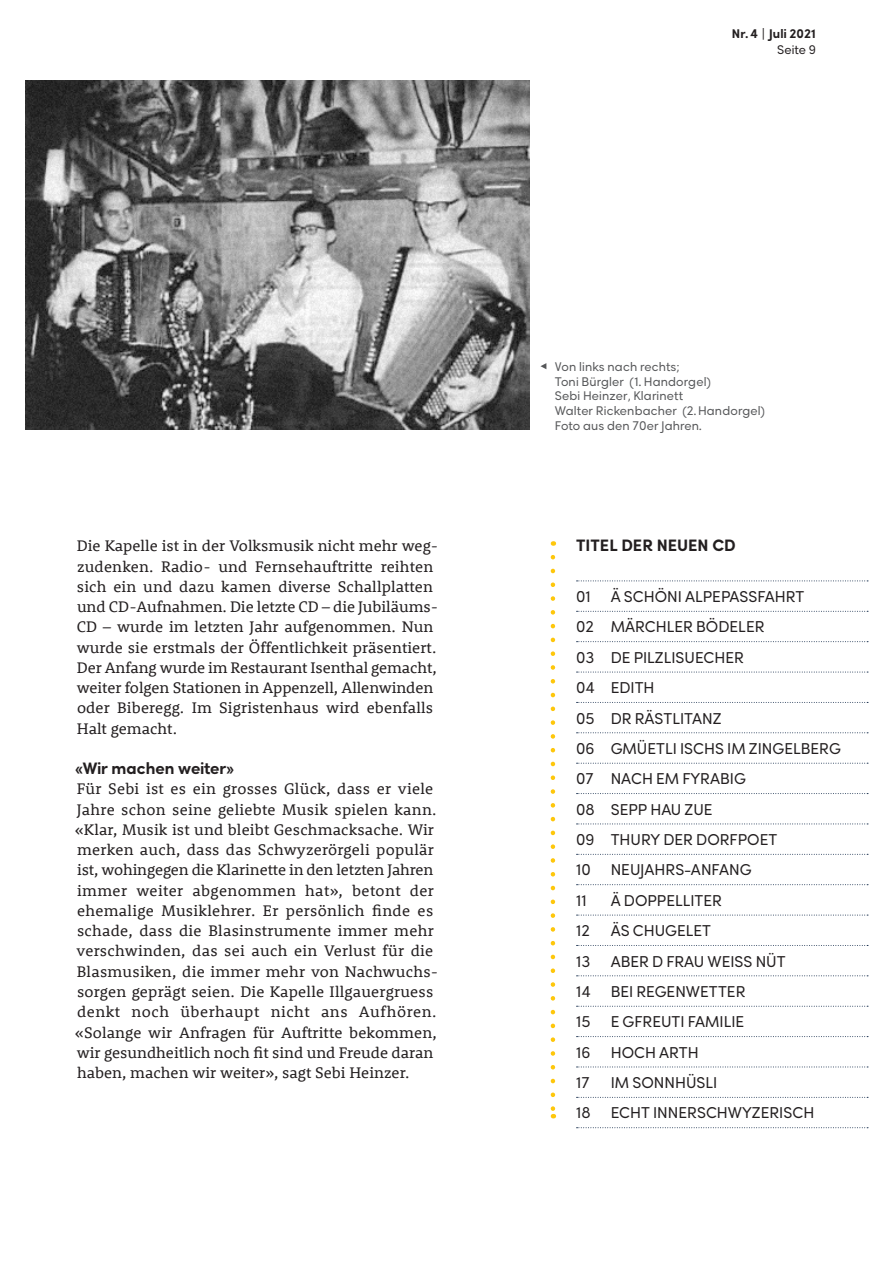
<style>
.page{position:relative;width:893px;height:1263px;background:#fff}
.page>*{position:absolute;margin:0;border:0;box-sizing:border-box;transform-origin:0 0}
.t1{font:15.75px/20.2px "Rooney";letter-spacing:.005em;color:#231f20}
.t2{font:800 15.75px "Rozanova GEO";color:#231f20}
.t3{font:15px/30.3px "Rozanova GEO";color:#231f20}
.t4{font:12px/14.7px "Rozanova GEO";letter-spacing:.015em;color:#57585a}
.t5{font:800 12px "Rozanova GEO";letter-spacing:.01em;color:#231f20}
.t6{font:12px "Rozanova GEO";letter-spacing:.01em;color:#231f20}
</style>
<div class="page">
<img style="left:26px;top:81px;width:503px;height:349px">
<svg style="left:540px;top:363px;width:6px;height:6px"></svg>
<svg style="left:551px;top:557px;width:4px;height:561px"></svg>
<svg style="left:577px;top:580px;width:291px;height:1px"></svg>
<svg style="left:577px;top:611px;width:291px;height:1px"></svg>
<svg style="left:577px;top:641px;width:291px;height:1px"></svg>
<svg style="left:577px;top:672px;width:291px;height:1px"></svg>
<svg style="left:577px;top:702px;width:291px;height:1px"></svg>
<svg style="left:577px;top:732px;width:291px;height:1px"></svg>
<svg style="left:577px;top:763px;width:291px;height:1px"></svg>
<svg style="left:577px;top:793px;width:291px;height:1px"></svg>
<svg style="left:577px;top:823px;width:291px;height:1px"></svg>
<svg style="left:577px;top:854px;width:291px;height:1px"></svg>
<svg style="left:577px;top:884px;width:291px;height:1px"></svg>
<svg style="left:577px;top:915px;width:291px;height:1px"></svg>
<svg style="left:577px;top:945px;width:291px;height:1px"></svg>
<svg style="left:577px;top:975px;width:291px;height:1px"></svg>
<svg style="left:577px;top:1006px;width:291px;height:1px"></svg>
<svg style="left:577px;top:1036px;width:291px;height:1px"></svg>
<svg style="left:577px;top:1066px;width:291px;height:1px"></svg>
<svg style="left:577px;top:1097px;width:291px;height:1px"></svg>
<svg style="left:577px;top:1127px;width:291px;height:1px"></svg>
<p class="t5" style="left:732px;top:27px;width:86px">Nr.4 | Juli 2021</p>
<p class="t6" style="left:777px;top:42px;width:40px">Seite 9</p>
<p class="t1" style="left:77px;top:535px;width:363px">Die Kapelle ist in der Volksmusik nicht mehr weg&shy;zudenken. Radio- und Fernsehauftritte reihten sich ein und dazu kamen diverse Schallplatten und CD-Aufnahmen. Die letzte CD – die Jubiläums-CD – wurde im letzten Jahr aufgenommen. Nun wurde sie erstmals der Öffentlichkeit präsentiert.<br>Der Anfang wurde im Restaurant Isenthal gemacht, weiter folgen Stationen in Appenzell, Allenwinden oder Biberegg. Im Sigristenhaus wird ebenfalls Halt gemacht.</p>
<p class="t2" style="left:75px;top:759px;width:161px">«Wir machen weiter»</p>
<p class="t1" style="left:75px;top:778px;width:365px">Für Sebi ist es ein grosses Glück, dass er viele Jahre schon seine geliebte Musik spielen kann. «Klar, Musik ist und bleibt Geschmacksache. Wir merken auch, dass das Schwyzerörgeli populär ist, wohingegen die Klarinette in den letzten Jahren immer weiter abgenommen hat», betont der ehemalige Musiklehrer. Er persönlich finde es schade, dass die Blasinstrumente immer mehr verschwinden, das sei auch ein Verlust für die Blasmusiken, die immer mehr von Nachwuchs&shy;sorgen geprägt seien. Die Kapelle Illgauergruess denkt noch überhaupt nicht ans Aufhören. «Solange wir Anfragen für Auftritte bekommen, wir gesundheitlich noch fit sind und Freude daran haben, machen wir weiter», sagt Sebi Heinzer.</p>
<p class="t4" style="left:555px;top:361px;width:211px">Von links nach rechts;<br>Toni Bürgler (1. Handorgel)<br>Sebi Heinzer, Klarinett<br>Walter Rickenbacher (2. Handorgel)<br>Foto aus den 70er Jahren.</p>
<p class="t2" style="left:576px;top:537px;width:161px">TITEL DER NEUEN CD</p>
<p class="t3" style="left:576px;top:583px;width:16px">01</p>
<p class="t3" style="left:576px;top:583px;width:266px;text-indent:34px">Ä SCHÖNI ALPEPASSFAHRT<br>02 MÄRCHLER BÖDELER<br>03 DE PILZLISUECHER<br>04 EDITH<br>05 DR RÄSTLITANZ<br>06 GMÜETLI ISCHS IM ZINGELBERG<br>07 NACH EM FYRABIG<br>08 SEPP HAU ZUE<br>09 THURY DER DORFPOET<br>10</p>
<p class="t3" style="left:611px;top:856px;width:142px">NEUJAHRS-ANFANG</p>
<p class="t3" style="left:576px;top:887px;width:12px">11</p>
<p class="t3" style="left:611px;top:887px;width:113px">Ä DOPPELLITER</p>
<p class="t3" style="left:576px;top:917px;width:15px">12</p>
<p class="t3" style="left:611px;top:917px;width:102px">ÄS CHUGELET</p>
<p class="t3" style="left:576px;top:948px;width:16px">13</p>
<p class="t3" style="left:611px;top:948px;width:176px">ABER D FRAU WEISS NÜT</p>
<p class="t3" style="left:576px;top:978px;width:16px">14</p>
<p class="t3" style="left:611px;top:978px;width:136px">BEI REGENWETTER</p>
<p class="t3" style="left:576px;top:1008px;width:16px">15</p>
<p class="t3" style="left:611px;top:1008px;width:135px">E GFREUTI FAMILIE</p>
<p class="t3" style="left:576px;top:1039px;width:16px">16</p>
<p class="t3" style="left:611px;top:1039px;width:90px">HOCH ARTH</p>
<p class="t3" style="left:576px;top:1069px;width:15px">17</p>
<p class="t3" style="left:611px;top:1069px;width:108px">IM SONNHÜSLI</p>
<p class="t3" style="left:576px;top:1099px;width:16px">18</p>
<p class="t3" style="left:611px;top:1099px;width:205px">ECHT INNERSCHWYZERISCH</p>
</div>
